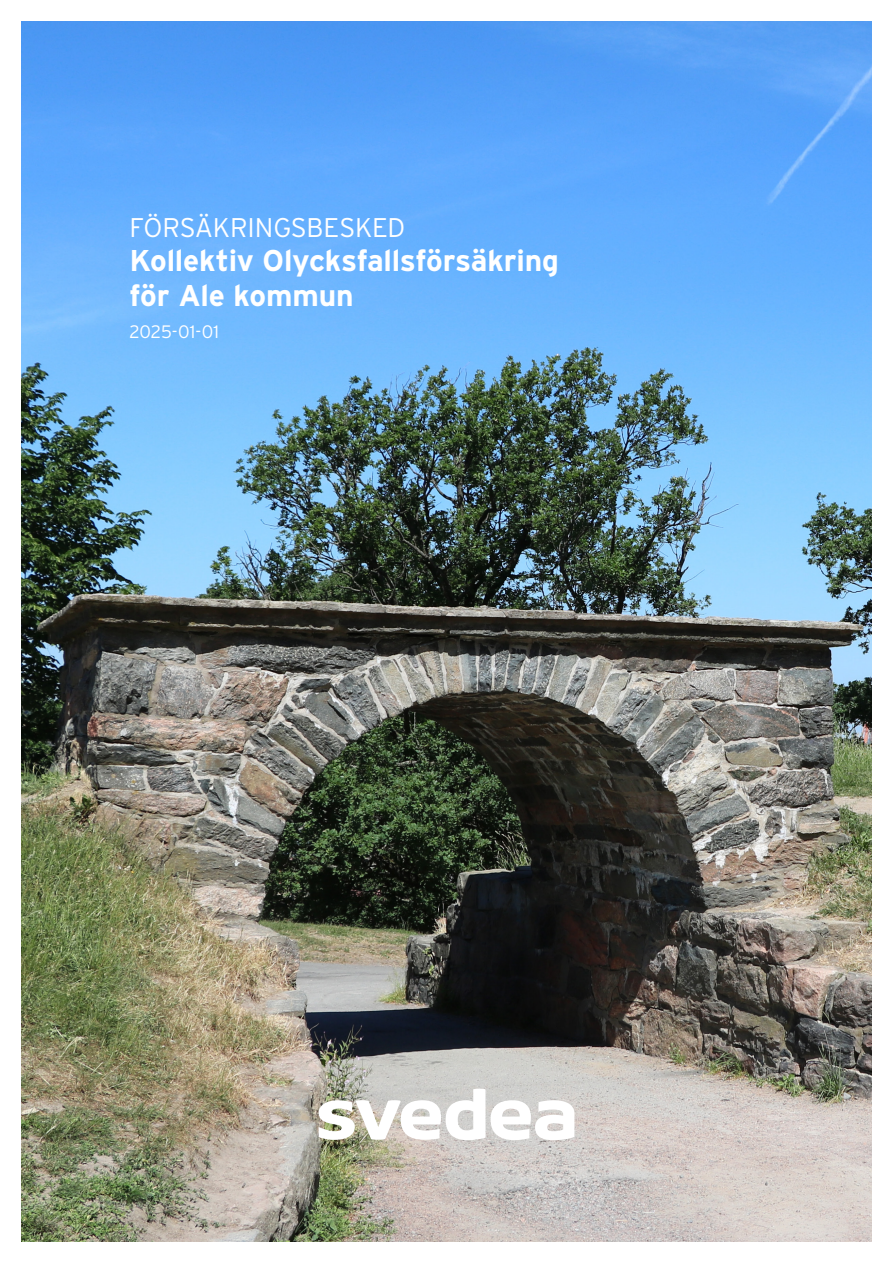
<style>
.page{position:relative;width:893px;height:1263px;background:#fff}
.page>*{position:absolute;margin:0;border:0;box-sizing:border-box;transform-origin:0 0}
.t1{font:700 30px/34.5px "Interstate";letter-spacing:-.01em;color:#fff}
.t2{font:300 27px "Interstate";letter-spacing:-.01em;color:#fff}
.Rubrik_1{font:300 18px "Interstate";color:#fff}
</style>
<div class="page">
<img style="left:21px;top:21px;width:850px;height:1221px">
<svg style="left:491px;top:1100px;width:83px;height:40px"></svg>
<svg style="left:319px;top:1089px;width:166px;height:51px"></svg>
<p class="t2" style="left:130px;top:212px;width:277px">FÖRSÄKRINGSBESKED</p>
<p class="t1" style="left:130px;top:243px;width:431px">Kollektiv Olycksfallsförsäkring för Ale kommun</p>
<p class="Rubrik_1" style="left:130px;top:321px;width:91px">2025-01-01</p>
</div>
